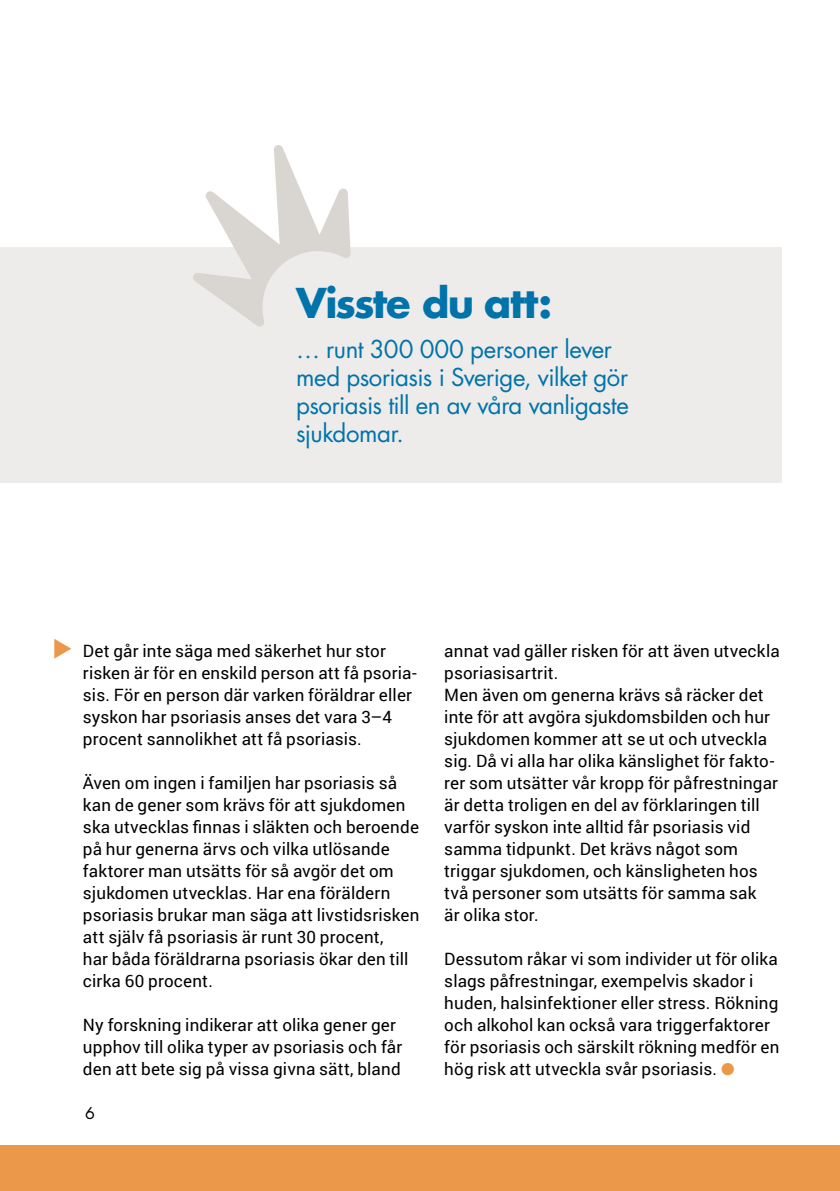
<style>
.page{position:relative;width:840px;height:1191px;background:#fff}
.page>*{position:absolute;margin:0;border:0;box-sizing:border-box;transform-origin:0 0}
.t1{font:700 40px "Futura Std";letter-spacing:-.035em;color:#0073ab}
.t2{font:24px/28px "Futura Std";letter-spacing:-.02em;color:#0073ab}
.t3{font:17px/22px "Roboto";letter-spacing:.01em;color:#000}
.t4{font:16px "Futura Std";color:#000}
.s1{color:#ec984b}
</style>
<div class="page">
<div style="left:0;top:1145px;width:839px;height:46px;background:#ec984b"></div>
<div style="left:0;top:247px;width:780px;height:236px;background:#eeecea"></div>
<svg style="left:193px;top:145px;width:157px;height:181px"></svg>
<h1 class="t1" style="left:296px;top:277px;width:257px">Visste du att:</h1>
<h2 class="t2" style="left:296px;top:335px;width:334px">… runt 300 000 personer lever med psoriasis i Sverige, vilket gör psoriasis till en av våra vanligaste sjukdomar.</h2>
<p class="t3" style="left:83px;top:639px;width:335px">Det går inte säga med säkerhet hur stor risken är för en enskild person att få psoria&shy;sis. För en person där varken föräldrar eller syskon har psoriasis anses det vara 3–4 procent sannolikhet att få psoriasis.</p>
<p class="t3" style="left:83px;top:771px;width:338px">Även om ingen i familjen har psoriasis så kan de gener som krävs för att sjukdomen ska utvecklas finnas i släkten och beroende på hur generna ärvs och vilka utlösande faktorer man utsätts för så avgör det om sjukdomen utvecklas. Har ena föräldern psoriasis brukar man säga att livstidsrisken att själv få psoriasis är runt 30 procent,<br>har båda föräldrarna psoriasis ökar den till cirka 60 procent.</p>
<p class="t3" style="left:83px;top:1013px;width:320px">Ny forskning indikerar att olika gener ger upphov till olika typer av psoriasis och får den att bete sig på vissa givna sätt, bland</p>
<p class="t4" style="left:85px;top:1103px;width:11px">6</p>
<p class="t3" style="left:444px;top:639px;width:337px">annat vad gäller risken för att även utveckla psoriasisartrit.<br>Men även om generna krävs så räcker det inte för att avgöra sjukdomsbilden och hur sjukdomen kommer att se ut och utveckla sig. Då vi alla har olika känslighet för fakto&shy;rer som utsätter vår kropp för påfrestningar är detta troligen en del av förklaringen till varför syskon inte alltid får psoriasis vid samma tidpunkt. Det krävs något som triggar sjukdomen, och känsligheten hos två personer som utsätts för samma sak<br>är olika stor.</p>
<p class="t3" style="left:444px;top:947px;width:336px">Dessutom råkar vi som individer ut för olika slags påfrestningar, exempelvis skador i huden, halsinfektioner eller stress. Rökning och alkohol kan också vara triggerfaktorer för psoriasis och särskilt rökning medför en hög risk att utveckla svår psoriasis. <span class="s1">●</span></p>
</div>
